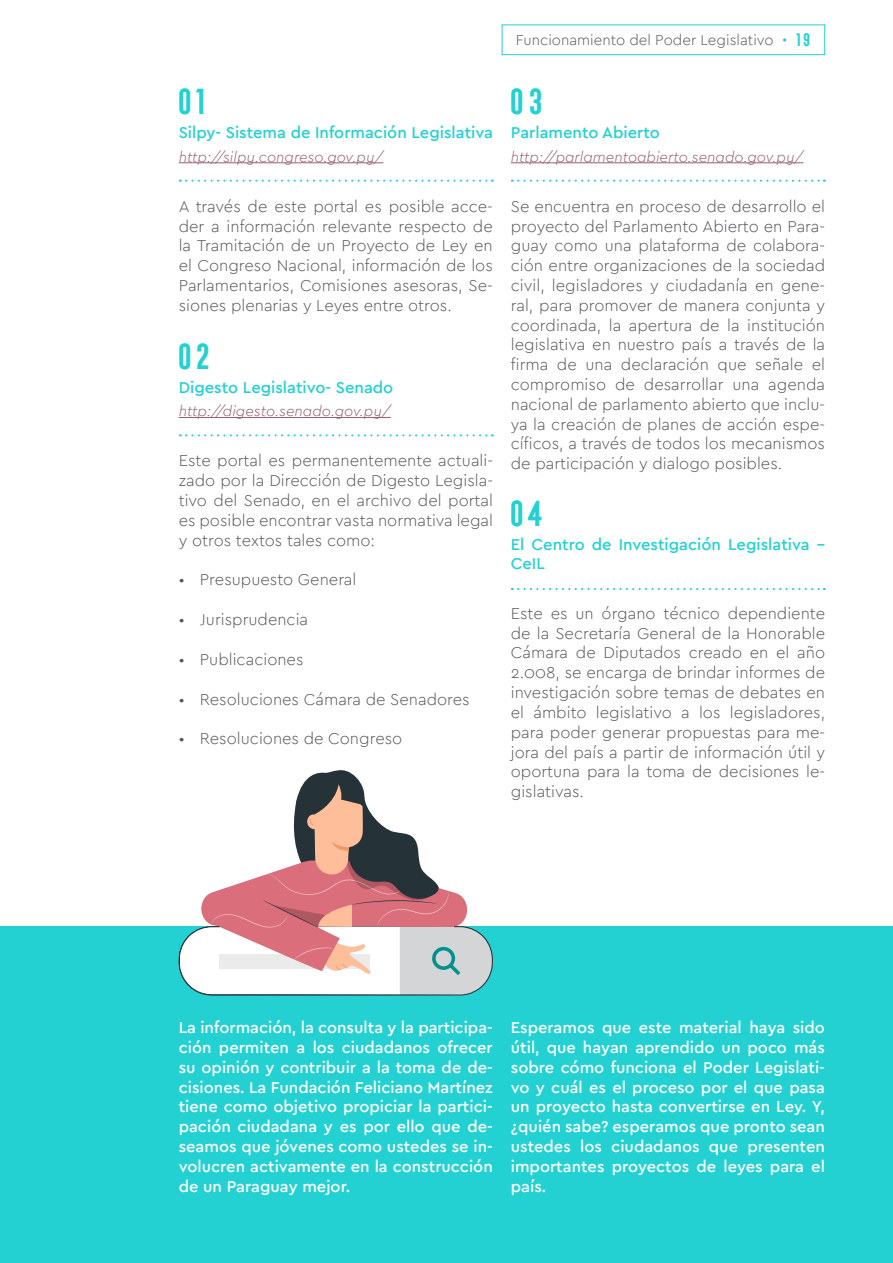
<style>
.page{position:relative;width:893px;height:1263px;background:#fff}
.page>*{position:absolute;margin:0;border:0;box-sizing:border-box;transform-origin:0 0}
.t1{font:700 33px "Frontage Condensed";color:#23d1d2}
.t2{font:300 16.5px/19.8px "Cera";color:#58595b;text-align:justify}
.t3{font:500 16.5px/19.8px "Cera";color:#fff;text-align:justify}
.t4{font:500 16.5px/19.8px "Cera";color:#23d1d2}
.t5{font:700 16.5px "Frontage Condensed";color:#23d1d2}
.t6{font:italic 300 15px "Cera";color:#975e70}
.t7{font:300 15px "Cera";color:#58595b}
</style>
<div class="page">
<div style="left:502px;top:25px;width:323px;height:30px;border:1px solid #23d1d2"></div>
<svg style="left:783px;top:38px;width:3px;height:4px"></svg>
<div style="left:0;top:926px;width:893px;height:337px;background:#23d1d2"></div>
<hr style="left:179px;top:162px;width:204px;height:1px;background:#975e70">
<hr style="left:179px;top:417px;width:212px;height:1px;background:#975e70">
<hr style="left:511px;top:162px;width:292px;height:1px;background:#975e70">
<svg style="left:180px;top:180px;width:313px;height:2px"></svg>
<svg style="left:180px;top:434px;width:313px;height:2px"></svg>
<svg style="left:512px;top:180px;width:313px;height:2px"></svg>
<svg style="left:512px;top:588px;width:313px;height:2px"></svg>
<svg style="left:179px;top:770px;width:314px;height:226px"></svg>
<h1 class="t1" style="left:174px;top:83px;width:34px">01</h1>
<p class="t4" style="left:179px;top:122px;width:316px">Silpy- Sistema de Información Legislativa</p>
<p class="t6" style="left:179px;top:147px;width:206px">http://silpy.congreso.gov.py/</p>
<p class="t2" style="left:179px;top:196px;width:316px">A través de este portal es posible acce&shy;der a información relevante respecto de la Tramitación de un Proyecto de Ley en el Congreso Nacional, información de los Parlamentarios, Comisiones asesoras, Se&shy;siones plenarias y Leyes entre otros.</p>
<h1 class="t1" style="left:174px;top:338px;width:38px">02</h1>
<p class="t4" style="left:179px;top:376px;width:216px">Digesto Legislativo- Senado</p>
<p class="t6" style="left:179px;top:401px;width:214px">http://digesto.senado.gov.py/</p>
<p class="t2" style="left:179px;top:450px;width:316px">Este portal es permanentemente actuali&shy;zado por la Dirección de Digesto Legisla&shy;tivo del Senado, en el archivo del portal es posible encontrar vasta normativa legal y otros textos tales como:</p>
<p class="t2" style="left:179px;top:569px;width:179px">• Presupuesto General</p>
<p class="t2" style="left:179px;top:609px;width:131px">• Jurisprudencia</p>
<p class="t2" style="left:179px;top:649px;width:126px">• Publicaciones</p>
<p class="t2" style="left:179px;top:688px;width:293px">• Resoluciones Cámara de Senadores</p>
<p class="t2" style="left:179px;top:728px;width:225px">• Resoluciones de Congreso</p>
<p class="t7" style="left:516px;top:30px;width:259px">Funcionamiento del Poder Legislativo</p>
<p class="t5" style="left:795px;top:30px;width:18px">19</p>
<h1 class="t1" style="left:507px;top:83px;width:39px">03</h1>
<p class="t4" style="left:511px;top:122px;width:151px">Parlamento Abierto</p>
<p class="t6" style="left:511px;top:147px;width:294px">http://parlamentoabierto.senado.gov.py/</p>
<p class="t2" style="left:511px;top:196px;width:316px">Se encuentra en proceso de desarrollo el proyecto del Parlamento Abierto en Para&shy;guay como una plataforma de colabora&shy;ción entre organizaciones de la sociedad civil, legisladores y ciudadanía en gene&shy;ral, para promover de manera conjunta y coordinada, la apertura de la institución legislativa en nuestro país a través de la firma de una declaración que señale el compromiso de desarrollar una agenda nacional de parlamento abierto que inclu&shy;ya la creación de planes de acción espe&shy;cíficos, a través de todos los mecanismos de participación y dialogo posibles.</p>
<h1 class="t1" style="left:507px;top:494px;width:39px">04</h1>
<p class="t4" style="left:511px;top:533px;width:315px">El Centro de Investigación Legislativa –<br>CeIL</p>
<p class="t2" style="left:511px;top:603px;width:316px">Este es un órgano técnico dependiente de la Secretaría General de la Honorable Cámara de Diputados creado en el año 2.008, se encarga de brindar informes de investigación sobre temas de debates en el ámbito legislativo a los legisladores, para poder generar propuestas para me&shy;jora del país a partir de información útil y oportuna para la toma de decisiones le&shy;gislativas.</p>
<p class="t3" style="left:179px;top:1017px;width:316px">La información, la consulta y la participa&shy;ción permiten a los ciudadanos ofrecer su opinión y contribuir a la toma de de&shy;cisiones. La Fundación Feliciano Martínez tiene como objetivo propiciar la partici&shy;pación ciudadana y es por ello que de&shy;seamos que jóvenes como ustedes se in&shy;volucren activamente en la construcción de un Paraguay mejor.</p>
<p class="t3" style="left:511px;top:1017px;width:316px">Esperamos que este material haya sido útil, que hayan aprendido un poco más sobre cómo funciona el Poder Legislati&shy;vo y cuál es el proceso por el que pasa un proyecto hasta convertirse en Ley. Y, ¿quién sabe? esperamos que pronto sean ustedes los ciudadanos que presenten importantes proyectos de leyes para el país.</p>
</div>
